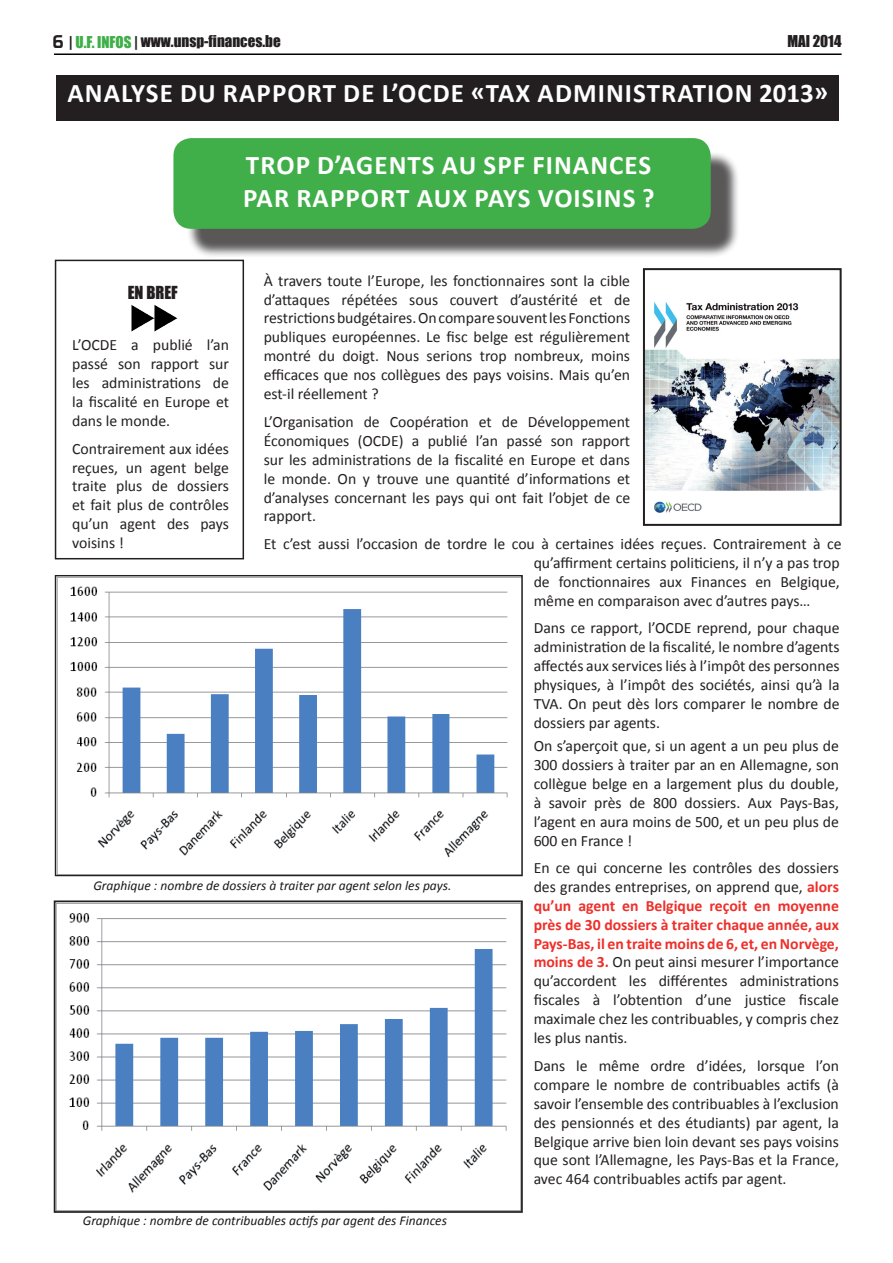
<style>
.page{position:relative;width:893px;height:1263px;background:#fff}
.page>*{position:absolute;margin:0;border:0;box-sizing:border-box;transform-origin:0 0}
.t1{font:700 27px/32.4px "Calibri";letter-spacing:.04em;color:#fff}
.t2{font:16.5px "Impact";color:#231f20}
.t3{font:15.75px/18.9px "Calibri";color:#231f20;text-align:justify}
.t4{font:15px "Impact";color:#231f20}
.t5{font:italic 13.5px "Calibri";color:#1a1a1c}
.s1{font-family:"Prototype";font-size:18px}
.s2{color:#40ae49}
.s3{font-weight:700;color:#ee2f2a}
</style>
<div class="page">
<img style="left:57px;top:577px;width:464px;height:297px">
<div style="left:55px;top:575px;width:468px;height:301px;border:1px solid #231f20"></div>
<img style="left:57px;top:903px;width:463px;height:290px">
<div style="left:54px;top:900px;width:469px;height:313px;border:2px solid #231f20"></div>
<img style="left:646px;top:302px;width:193px;height:211px">
<div style="left:643px;top:268px;width:199px;height:258px;border:2px solid #231f20"></div>
<div style="left:55px;top:260px;width:189px;height:299px;border:2px solid #231f20"></div>
<div style="left:186px;top:151px;width:554px;height:106px;background:#231f20;opacity:.75"></div>
<div style="left:173px;top:138px;width:538px;height:91px;background:#40ae49;border-radius:18px"></div>
<img style="left:131px;top:304px;width:47px;height:28px">
<div style="left:56px;top:75px;width:783px;height:45px;background:#231f20"></div>
<hr style="left:54px;top:53px;width:788px;height:2px;background:#050000">
<p class="t4" style="left:53px;top:30px;width:229px"><span class="s1">6</span> | <span class="s2">U.F. INFOS</span> | www.unsp-finances.be</p>
<p class="t4" style="left:787px;top:30px;width:56px">MAI 2014</p>
<h1 class="t1" style="left:67px;top:77px;width:762px">analyse du rapport de l’ocde «tax administration 2013»</h1>
<h1 class="t1" style="left:243px;top:149px;width:413px">Trop d’ag ents au SPF Finances par rapport aux pays voisi ns ?</h1>
<p class="t2" style="left:128px;top:279px;width:52px">EN BREF</p>
<p class="t3" style="left:72px;top:335px;width:158px">L’OCDE a publié l’an passé son rapport sur les administrations de la fiscalité en Europe et dans le monde.</p>
<p class="t3" style="left:72px;top:439px;width:158px">Contrairement aux idées reçues, un agent belge traite plus de dossiers et fait plus de contrôles qu’un agent des pays voisins !</p>
<p class="t3" style="left:264px;top:271px;width:368px">À travers toute l’Europe, les fonctionnaires sont la cible d’attaques répétées sous couvert d’austérité et de restrictions budgétaires. On compare souvent les Fonctions publiques européennes. Le fisc belge est régulièrement montré du doigt. Nous serions trop nombreux, moins efficaces que nos collègues des pays voisins. Mais qu’en est-il réellement ?</p>
<p class="t3" style="left:264px;top:412px;width:368px">L’Organisation de Coopération et de Développement Économiques (OCDE) a publié l’an passé son rapport sur les administrations de la fiscalité en Europe et dans le monde. On y trouve une quantité d’informations et d’analyses concernant les pays qui ont fait l’objet de ce rapport.</p>
<p class="t3" style="left:264px;top:535px;width:579px">Et c’est aussi l’occasion de tordre le cou à certaines idées reçues. Contrairement à ce</p>
<p class="t3" style="left:534px;top:553px;width:308px">qu’affirment certains politiciens, il n’y a pas trop de fonctionnaires aux Finances en Belgique, même en comparaison avec d’autres pays…</p>
<p class="t3" style="left:534px;top:619px;width:308px">Dans ce rapport, l’OCDE reprend, pour chaque administration de la fiscalité, le nombre d’agents affectés aux services liés à l’impôt des personnes physiques, à l’impôt des sociétés, ainsi qu’à la TVA. On peut dès lors comparer le nombre de dossiers par agents.</p>
<p class="t5" style="left:93px;top:876px;width:360px">Graphique : nombre de dossiers à traiter par agent selon les pays.</p>
<p class="t5" style="left:83px;top:1211px;width:366px">Graphique : nombre de contribuables actifs par agent des Finances</p>
<p class="t3" style="left:534px;top:736px;width:307px">On s’aperçoit que, si un agent a un peu plus de 300 dossiers à traiter par an en Allemagne, son collègue belge en a largement plus du double, à savoir près de 800 dossiers. Aux Pays-Bas, l’agent en aura moins de 500, et un peu plus de 600 en France !</p>
<p class="t3" style="left:534px;top:858px;width:307px">En ce qui concerne les contrôles des dossiers des grandes entreprises, on apprend que, <span class="s3">alors qu’un agent en Belgique reçoit en moyenne près de 30 dossiers à traiter chaque année, aux Pays-Bas, il en traite moins de 6, et, en Norvège, moins de 3.</span> On peut ainsi mesurer l’importance qu’accordent les différentes administrations fiscales à l’obtention d’une justice fiscale maximale chez les contribuables, y compris chez les plus nantis.</p>
<p class="t3" style="left:534px;top:1056px;width:307px">Dans le même ordre d’idées, lorsque l’on compare le nombre de contribuables actifs (à savoir l’ensemble des contribuables à l’exclusion des pensionnés et des étudiants) par agent, la Belgique arrive bien loin devant ses pays voisins que sont l’Allemagne, les Pays-Bas et la France, avec 464 contribuables actifs par agent.</p>
</div>
